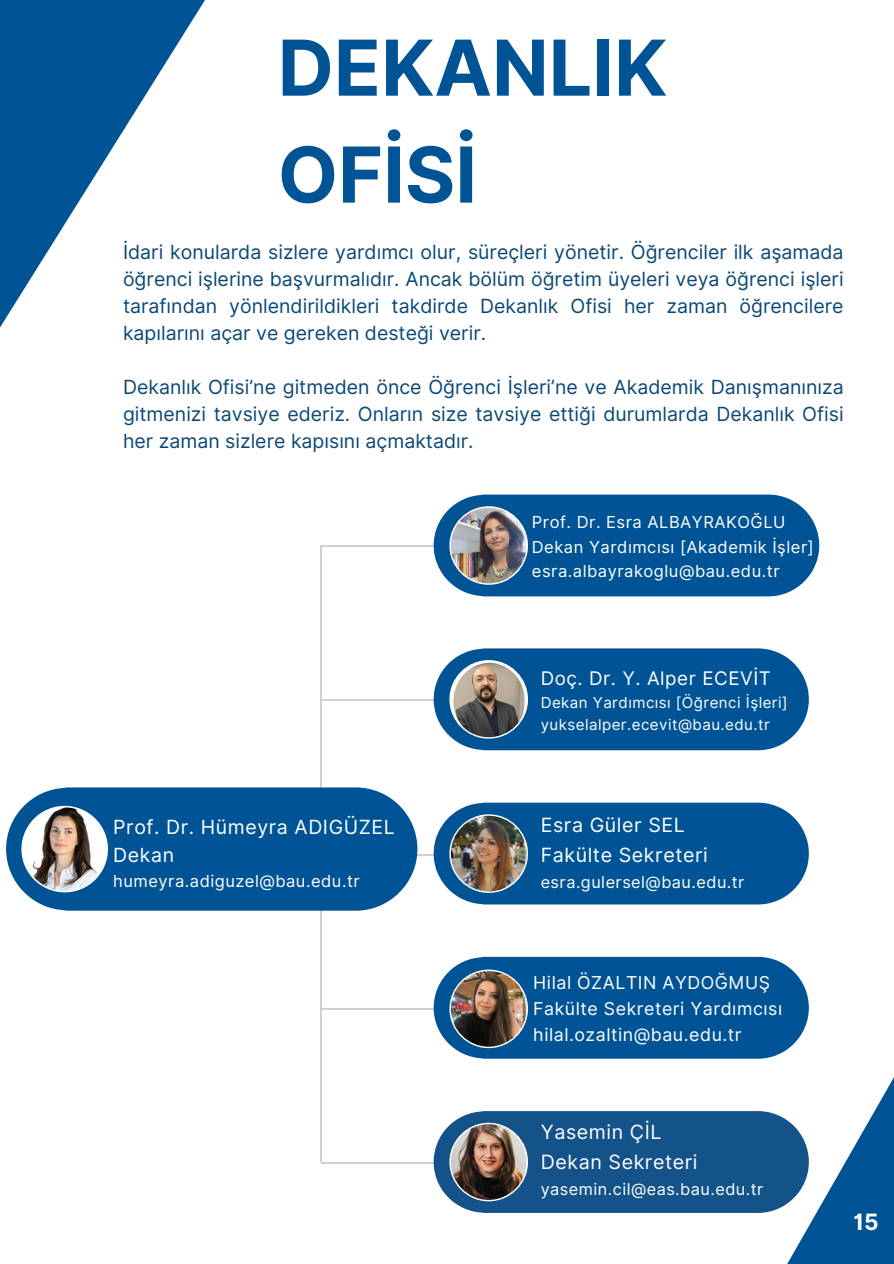
<style>
.page{position:relative;width:894px;height:1264px;background:#fff}
.page>*{position:absolute;margin:0;border:0;box-sizing:border-box;transform-origin:0 0}
.t1{font:700 77.1px/106.8px "Inter";color:#005495}
.t2{font:700 22.5px "Inter";color:#fff}
.t3{font:19.65px "Inter";letter-spacing:.03em;color:#fff}
.t4{font:19.5px/27px "Inter";color:#0b4876;text-align:justify}
.t5{font:19.5px "Inter";letter-spacing:.03em;color:#fff}
.t6{font:18.75px "Inter";letter-spacing:.03em;color:#fff}
.t7{font:17.7px/25.8px "Inter";letter-spacing:.03em;color:#fff}
.t8{font:16.5px/24.8px "Inter";letter-spacing:.03em;color:#fff}
.t9{font:16.2px "Inter";letter-spacing:.03em;color:#fff}
.t10{font:15.15px "Inter";letter-spacing:.03em;color:#fff}
</style>
<div class="page">
<svg style="left:0;top:0;width:205px;height:328px"></svg>
<hr style="left:320px;top:545px;width:2px;height:616px;background:#191919">
<hr style="left:320px;top:545px;width:117px;height:2px;background:#191919">
<hr style="left:320px;top:1007px;width:117px;height:2px;background:#191919">
<hr style="left:227px;top:853px;width:207px;height:2px;background:#191919">
<hr style="left:320px;top:699px;width:117px;height:2px;background:#191919">
<hr style="left:321px;top:1161px;width:115px;height:2px;background:#191919">
<div style="left:433px;top:494px;width:386px;height:102px;background:#005495;border-radius:50px"></div>
<img style="left:449px;top:506px;width:79px;height:79px">
<div style="left:433px;top:648px;width:375px;height:102px;background:#005495;border-radius:50px"></div>
<div style="left:433px;top:802px;width:375px;height:102px;background:#005495;border-radius:50px"></div>
<div style="left:433px;top:956px;width:375px;height:102px;background:#005495;border-radius:50px"></div>
<div style="left:433px;top:1111px;width:375px;height:101px;background:#13538a;border-radius:50px"></div>
<svg style="left:449px;top:660px;width:79px;height:78px"></svg>
<img style="left:449px;top:814px;width:79px;height:78px">
<img style="left:449px;top:969px;width:79px;height:79px">
<img style="left:449px;top:1122px;width:79px;height:79px">
<div style="left:6px;top:787px;width:411px;height:123px;background:#005495;border-radius:61px"></div>
<img style="left:21px;top:805px;width:87px;height:87px">
<svg style="left:662px;top:867px;width:231px;height:396px"></svg>
<p class="t1" style="left:278px;top:14px;width:391px">DEKANLIK<br>OFİSİ</p>
<p class="t4" style="left:123px;top:239px;width:722px">İdari konularda sizlere yardımcı olur, süreçleri yönetir. Öğrenciler ilk aşamada öğrenci işlerine başvurmalıdır. Ancak bölüm öğretim üyeleri veya öğrenci işleri tarafından yönlendirildikleri takdirde Dekanlık Ofisi her zaman öğrencilere kapılarını açar ve gereken desteği verir.</p>
<h1 class="t4" style="left:123px;top:374px;width:722px">Dekanlık Ofisi’ne gitmeden önce Öğrenci İşleri’ne ve Akademik Danışmanınıza gitmenizi tavsiye ederiz. Onların size tavsiye ettiği durumlarda Dekanlık Ofisi her zaman sizlere kapısını açmaktadır.</h1>
<p class="t8" style="left:531px;top:509px;width:283px">Prof. Dr. Esra ALBAYRAKOĞLU<br>Dekan Yardımcısı [Akademik İşler]</p>
<p class="t8" style="left:531px;top:559px;width:249px">esra.albayrakoglu@bau.edu.tr</p>
<p class="t5" style="left:113px;top:815px;width:283px">Prof. Dr. Hümeyra ADIGÜZEL</p>
<p class="t5" style="left:113px;top:843px;width:62px">Dekan</p>
<p class="t8" style="left:113px;top:868px;width:248px">humeyra.adiguzel@bau.edu.tr</p>
<p class="t6" style="left:540px;top:667px;width:232px">Doç. Dr. Y. Alper ECEVİT</p>
<p class="t10" style="left:540px;top:693px;width:248px">Dekan Yardımcısı [Öğrenci İşleri]</p>
<p class="t10" style="left:540px;top:715px;width:230px">yukselalper.ecevit@bau.edu.tr</p>
<p class="t3" style="left:540px;top:813px;width:146px">Esra Güler SEL</p>
<p class="t3" style="left:540px;top:842px;width:169px">Fakülte Sekreteri</p>
<p class="t9" style="left:540px;top:872px;width:205px">esra.gulersel@bau.edu.tr</p>
<p class="t7" style="left:533px;top:969px;width:250px">Hilal ÖZALTIN AYDOĞMUŞ<br>Fakülte Sekreteri Yardımcısı hilal.ozaltin@bau.edu.tr</p>
<p class="t3" style="left:540px;top:1120px;width:122px">Yasemin ÇİL</p>
<p class="t3" style="left:540px;top:1149px;width:158px">Dekan Sekreteri</p>
<p class="t9" style="left:540px;top:1178px;width:224px">yasemin.cil@eas.bau.edu.tr</p>
<p class="t2" style="left:853px;top:1208px;width:27px">15</p>
</div>
